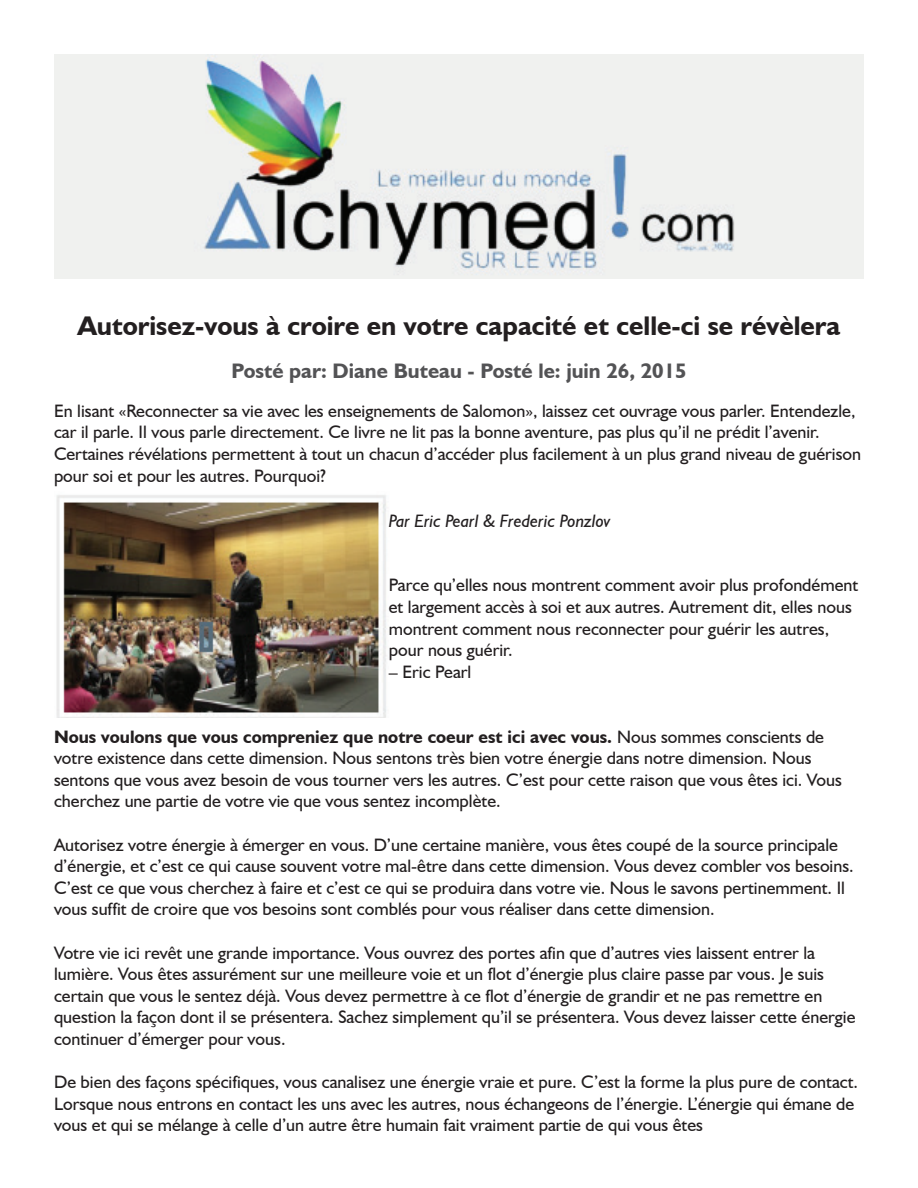
<style>
.page{position:relative;width:918px;height:1188px;background:#fff}
.page>*{position:absolute;margin:0;border:0;box-sizing:border-box;transform-origin:0 0}
.t1{font:700 27px "Humanist 521 BT";color:#231f20}
.t2{font:700 21px "Humanist 521 BT";color:#535355}
.t3{font:18px/21.6px "Humanist 521 BT";color:#231f20}
.t4{font:italic 18px "Humanist 521 BT";color:#231f20}
.s1{font-weight:700}
</style>
<div class="page">
<img style="left:54px;top:54px;width:810px;height:225px">
<img style="left:56px;top:495px;width:331px;height:223px">
<h1 class="t1" style="left:77px;top:309px;width:765px">Autorisez-vous à croire en votre capacité et celle-ci se révèlera</h1>
<p class="t2" style="left:231px;top:358px;width:457px">Posté par: Diane Buteau - Posté le: juin 26, 2015</p>
<p class="t3" style="left:54px;top:400px;width:809px">En lisant «Reconnecter sa vie avec les enseignements de Salomon», laissez cet ouvrage vous parler. Entendezle, car il parle. Il vous parle directement. Ce livre ne lit pas la bonne aventure, pas plus qu’il ne prédit l’avenir.<br>Certaines révélations permettent à tout un chacun d’accéder plus facilement à un plus grand niveau de guérison pour soi et pour les autres. Pourquoi?</p>
<p class="t4" style="left:389px;top:509px;width:223px">Par Eric Pearl &amp; Frederic Ponzlov</p>
<p class="t3" style="left:389px;top:574px;width:471px">Parce qu’elles nous montrent comment avoir plus profondément et largement accès à soi et aux autres. Autrement dit, elles nous montrent comment nous reconnecter pour guérir les autres, pour nous guérir.</p>
<p class="t3" style="left:389px;top:661px;width:84px">– Eric Pearl</p>
<p class="t3" style="left:54px;top:725px;width:789px"><span class="s1">Nous voulons que vous compreniez que notre coeur est ici avec vous.</span> Nous sommes conscients de votre existence dans cette dimension. Nous sentons très bien votre énergie dans notre dimension. Nous sentons que vous avez besoin de vous tourner vers les autres. C’est pour cette raison que vous êtes ici. Vous cherchez une partie de votre vie que vous sentez incomplète.</p>
<p class="t3" style="left:54px;top:833px;width:801px">Autorisez votre énergie à émerger en vous. D’une certaine manière, vous êtes coupé de la source principale d’énergie, et c’est ce qui cause souvent votre mal-être dans cette dimension. Vous devez combler vos besoins.<br>C’est ce que vous cherchez à faire et c’est ce qui se produira dans votre vie. Nous le savons pertinemment. Il vous suffit de croire que vos besoins sont comblés pour vous réaliser dans cette dimension.</p>
<p class="t3" style="left:54px;top:941px;width:803px">Votre vie ici revêt une grande importance. Vous ouvrez des portes afin que d’autres vies laissent entrer la lumière. Vous êtes assurément sur une meilleure voie et un flot d’énergie plus claire passe par vous. Je suis certain que vous le sentez déjà. Vous devez permettre à ce flot d’énergie de grandir et ne pas remettre en question la façon dont il se présentera. Sachez simplement qu’il se présentera. Vous devez laisser cette énergie continuer d’émerger pour vous.</p>
<p class="t3" style="left:54px;top:1071px;width:806px">De bien des façons spécifiques, vous canalisez une énergie vraie et pure. C’est la forme la plus pure de contact.<br>Lorsque nous entrons en contact les uns avec les autres, nous échangeons de l’énergie. L’énergie qui émane de vous et qui se mélange à celle d’un autre être humain fait vraiment partie de qui vous êtes</p>
</div>
